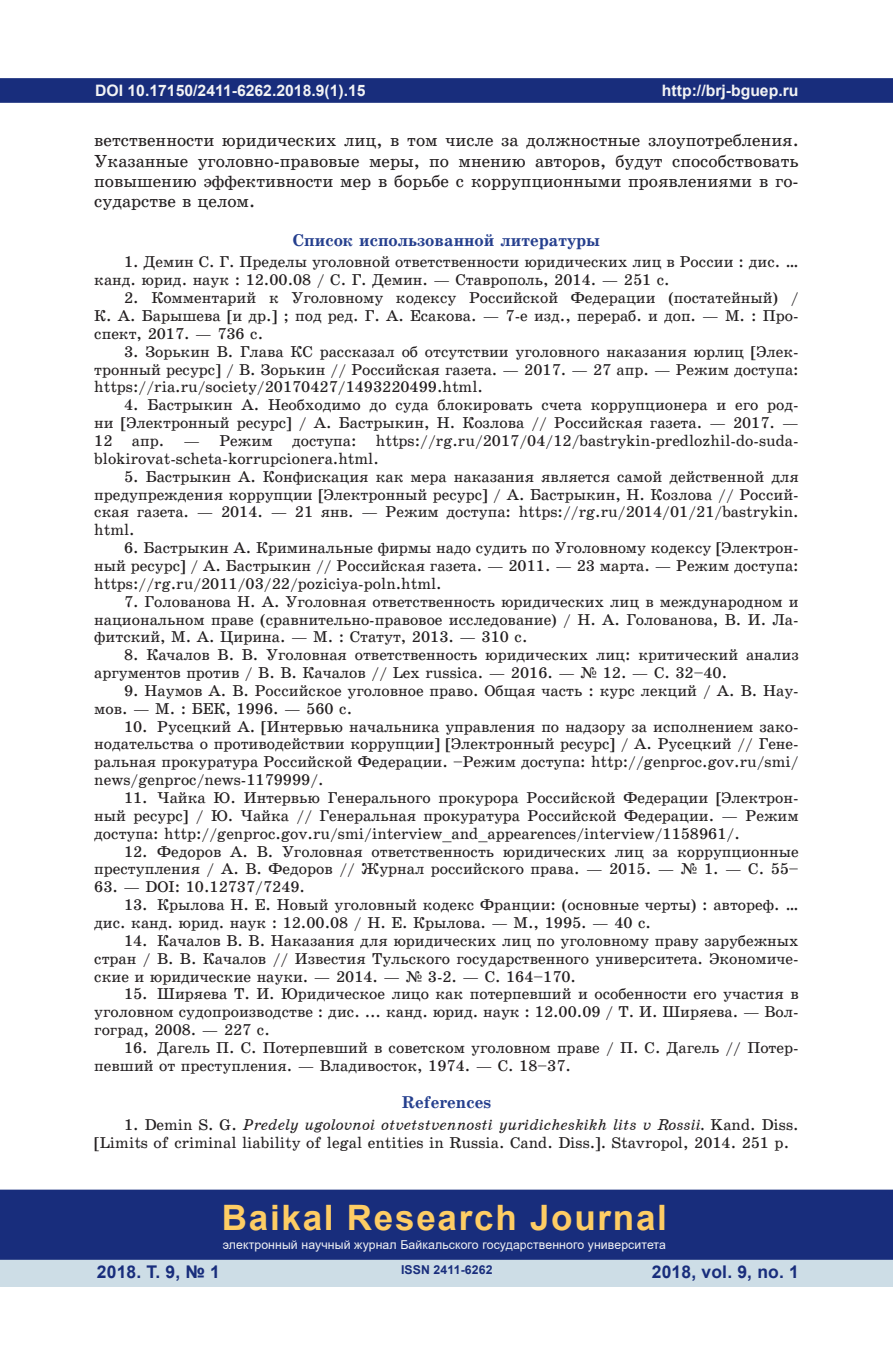
<style>
.page{position:relative;width:893px;height:1360px;background:#fff}
.page>*{position:absolute;margin:0;border:0;box-sizing:border-box;transform-origin:0 0}
.t1{font:700 35px "Arial";letter-spacing:.05em;color:#fecd64}
.t2{font:17.5px/19.9px "School Book C";color:#231f20;text-align:justify}
.t3{font:700 17.5px "Arial";letter-spacing:.01em;color:#182d7c}
.t4{font:17.15px "School Book C Bold";color:#253f8e}
.t5{font:15.75px/17.8px "School Book C";color:#231f20;text-align:justify}
.t6{font:15.75px "School Book C Italic";color:#231f20}
.t7{font:700 15.75px "Arial";color:#f2f3f4}
.t8{font:12.25px "Arial";letter-spacing:.01em;color:#f2f3f4}
.t9{font:700 12.25px "Arial";letter-spacing:.01em;color:#182d7c}
.s1{font-family:"School Book C"}
</style>
<div class="page">
<div style="left:1px;top:79px;width:891px;height:23px;background:#182d7c"></div>
<div style="left:0;top:78px;width:893px;height:25px;border:2px solid #182d7c"></div>
<div style="left:0;top:1258px;width:893px;height:28px;background:#cddde6"></div>
<div style="left:1px;top:1190px;width:891px;height:68px;background:#182d7c"></div>
<div style="left:0;top:1189px;width:893px;height:70px;border:2px solid #182d7c"></div>
<p class="t7" style="left:95px;top:79px;width:272px">DOI 10.17150/2411-6262.2018.9(1).15</p>
<p class="t2" style="left:94px;top:131px;width:706px">ветственности юридических лиц, в том числе за должностные злоупотребления.<br>Указанные уголовно-правовые меры, по мнению авторов, будут способствовать повышению эффективности мер в борьбе с коррупционными проявлениями в го&shy;сударстве в целом.</p>
<p class="t4" style="left:293px;top:231px;width:309px">Список использованной литературы</p>
<p class="t5" style="left:94px;top:253px;width:706px;text-indent:30px">1. Демин С. Г. Пределы уголовной ответственности юридических лиц в России : дис. … канд. юрид. наук : 12.00.08 / С. Г. Демин. — Ставрополь, 2014. — 251 с.</p>
<p class="t5" style="left:94px;top:289px;width:706px;text-indent:30px">2. Комментарий к Уголовному кодексу Российской Федерации (постатейный) / К. А. Барышева [и др.] ; под ред. Г. А. Есакова. — 7-е изд., перераб. и доп. — М. : Про&shy;спект, 2017. — 736 с.</p>
<p class="t5" style="left:94px;top:342px;width:706px;text-indent:30px">3. Зорькин В. Глава КС рассказал об отсутствии уголовного наказания юрлиц [Элек&shy;тронный ресурс] / В. Зорькин // Российская газета. — 2017. — 27 апр. — Режим доступа: https://ria.ru/society/20170427/1493220499.html.</p>
<p class="t5" style="left:94px;top:396px;width:706px;text-indent:30px">4. Бастрыкин А. Необходимо до суда блокировать счета коррупционера и его род&shy;ни [Электронный ресурс] / А. Бастрыкин, Н. Козлова // Российская газета. — 2017. — 12 апр. — Режим доступа: https://rg.ru/2017/04/12/bastrykin-predlozhil-do-suda&shy;blokirovat-scheta-korrupcionera.html.</p>
<p class="t5" style="left:94px;top:467px;width:706px;text-indent:30px">5. Бастрыкин А. Конфискация как мера наказания является самой действенной для предупреждения коррупции [Электронный ресурс] / А. Бастрыкин, Н. Козлова // Россий&shy;ская газета. — 2014. — 21 янв. — Режим доступа: https://rg.ru/2014/01/21/bastrykin. html.</p>
<p class="t5" style="left:94px;top:539px;width:706px;text-indent:30px">6. Бастрыкин А. Криминальные фирмы надо судить по Уголовному кодексу [Электрон&shy;ный ресурс] / А. Бастрыкин // Российская газета. — 2011. — 23 марта. — Режим доступа: https://rg.ru/2011/03/22/poziciya-poln.html.</p>
<p class="t5" style="left:94px;top:592px;width:706px;text-indent:30px">7. Голованова Н. А. Уголовная ответственность юридических лиц в международном и национальном праве (сравнительно-правовое исследование) / Н. А. Голованова, В. И. Ла&shy;фитский, М. А. Цирина. — М. : Статут, 2013. — 310 с.</p>
<p class="t5" style="left:94px;top:646px;width:706px;text-indent:30px">8. Качалов В. В. Уголовная ответственность юридических лиц: критический анализ аргументов против / В. В. Качалов // Lex russica. — 2016. — ¹ 12. — С. 32–40.</p>
<p class="t5" style="left:94px;top:681px;width:706px;text-indent:30px">9. Наумов А. В. Российское уголовное право. Общая часть : курс лекций / А. В. Нау&shy;мов. — М. : БЕК, 1996. — 560 с.</p>
<p class="t5" style="left:94px;top:717px;width:706px;text-indent:30px">10. Русецкий А. [Интервью начальника управления по надзору за исполнением зако&shy;нодательства о противодействии коррупции] [Электронный ресурс] / А. Русецкий // Гене&shy;ральная прокуратура Российской Федерации. –Режим доступа: http://genproc.gov.ru/smi/ news/genproc/news-1179999/.</p>
<p class="t5" style="left:94px;top:789px;width:706px;text-indent:30px">11. Чайка Ю. Интервью Генерального прокурора Российской Федерации [Электрон&shy;ный ресурс] / Ю. Чайка // Генеральная прокуратура Российской Федерации. — Режим доступа: http://genproc.gov.ru/smi/interview_and_appearences/interview/1158961/.</p>
<p class="t5" style="left:94px;top:842px;width:706px;text-align:right">12. Федоров А. В. Уголовная ответственность юридических лиц за коррупционные преступления / А. В. Федоров // Журнал российского права. — 2015. — ¹ 1. — С. 55–</p>
<p class="t5" style="left:94px;top:878px;width:212px">63. — DOI: 10.12737/7249.</p>
<p class="t5" style="left:94px;top:896px;width:706px;text-indent:30px">13. Крылова Н. Е. Новый уголовный кодекс Франции: (основные черты) : автореф. … дис. канд. юрид. наук : 12.00.08 / Н. Е. Крылова. — М., 1995. — 40 с.</p>
<p class="t5" style="left:94px;top:931px;width:706px;text-indent:30px">14. Качалов В. В. Наказания для юридических лиц по уголовному праву зарубежных стран / В. В. Качалов // Известия Тульского государственного университета. Экономиче&shy;ские и юридические науки. — 2014. — ¹ 3-2. — С. 164–170.</p>
<p class="t5" style="left:94px;top:985px;width:706px;text-indent:30px">15. Ширяева Т. И. Юридическое лицо как потерпевший и особенности его участия в уголовном судопроизводстве : дис. ... канд. юрид. наук : 12.00.09 / Т. И. Ширяева. — Вол&shy;гоград, 2008. — 227 с.</p>
<p class="t5" style="left:94px;top:1038px;width:706px;text-indent:30px">16. Дагель П. С. Потерпевший в советском уголовном праве / П. С. Дагель // Потер&shy;певший от преступления. — Владивосток, 1974. — С. 18–37.</p>
<p class="t4" style="left:402px;top:1092px;width:91px">References</p>
<p class="t6" style="left:124px;top:1115px;width:676px"><span class="s1">1. Demin S. G.</span> Predely ugolovnoi otvetstvennosti yuridicheskikh lits v Rossii. <span class="s1">Kand. Diss.</span></p>
<p class="t5" style="left:94px;top:1133px;width:696px">[Limits of criminal liability of legal entities in Russia. Cand. Diss.]. Stavropol, 2014. 251 p.</p>
<p class="t7" style="left:662px;top:79px;width:138px">http://brj-bguep.ru</p>
<h1 class="t1" style="left:222px;top:1192px;width:447px">Baikal Research Journal</h1>
<p class="t8" style="left:223px;top:1236px;width:445px">электронный научный журнал Байкальского государственного университета</p>
<p class="t3" style="left:97px;top:1259px;width:125px">2018. Т. 9, № 1</p>
<p class="t3" style="left:652px;top:1259px;width:149px">2018, vol. 9, no. 1</p>
<p class="t9" style="left:401px;top:1261px;width:93px">ISSN 2411-6262</p>
</div>
